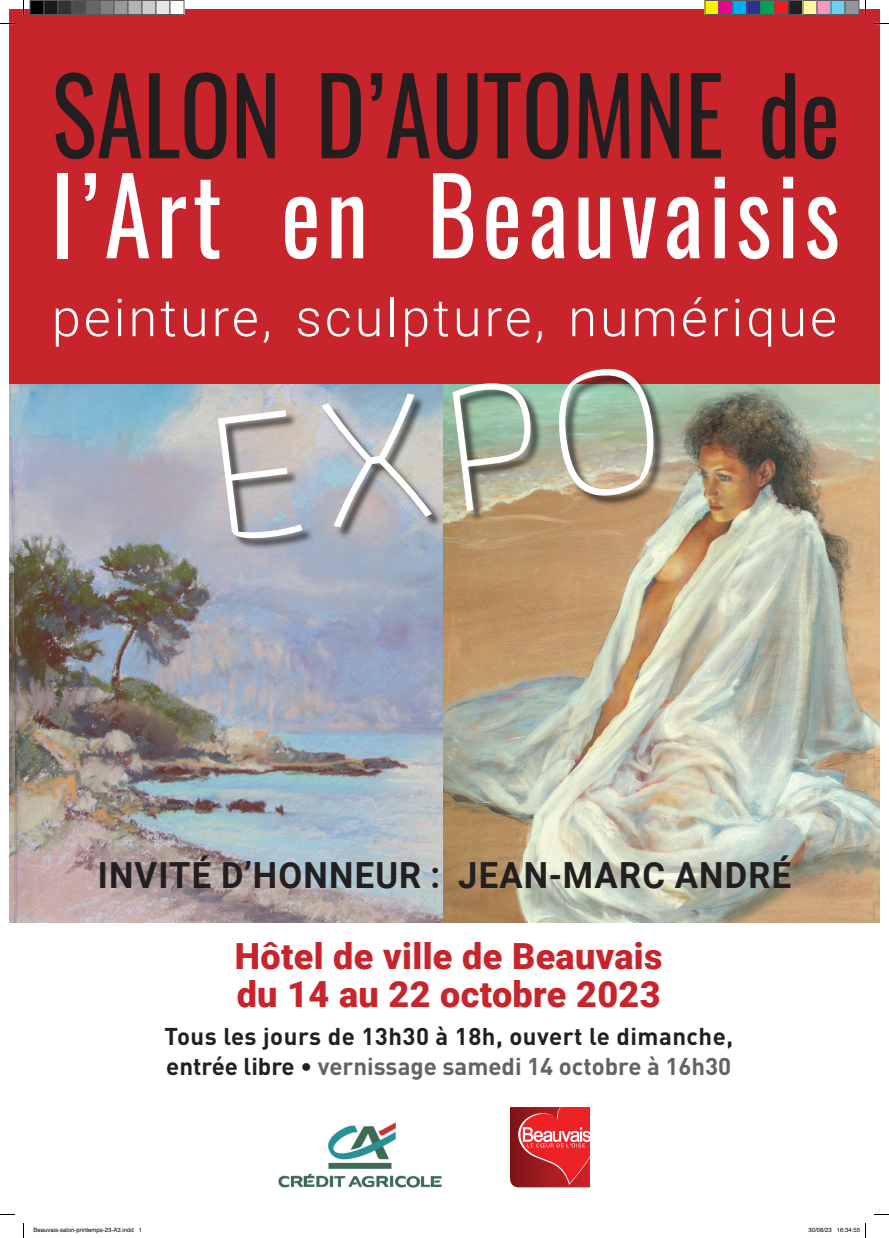
<style>
.page{position:relative;width:889px;height:1238px;background:#fff}
.page>*{position:absolute;margin:0;border:0;box-sizing:border-box;transform-origin:0 0}
.t1{font:200 200px "Athiti";color:#fff}
.t2{font:105px "Oswald";letter-spacing:.06em;color:#fff;scale:.9 1}
.t3{font:105px "Oswald";color:#231f20;scale:.9 1}
.t4{font:300 52px "Roboto";letter-spacing:.06em;color:#fff}
.t5{font:900 36px/38px "Roboto";letter-spacing:.01em;color:#c8242b}
.t6{font:700 36px "Roboto";letter-spacing:.035em;color:#231f20;scale:.96 1}
.t7{font:700 24px/30px "DIN";color:#231f20}
.t8{font:6px "Helvetica";color:#000}
.s1{color:#636366}
</style>
<div class="page">
<img style="left:9px;top:384px;width:434px;height:538px">
<img style="left:443px;top:779px;width:437px;height:143px">
<img style="left:278px;top:1122px;width:164px;height:66px">
<img style="left:510px;top:1107px;width:79px;height:80px">
<div style="left:9px;top:9px;width:871px;height:375px;background:#c8242b"></div>
<div style="left:219px;top:370px;width:661px;height:409px;background:#231f20;opacity:.75"></div>
<svg style="left:0;top:23px;width:15px;height:1px"></svg>
<svg style="left:874px;top:23px;width:15px;height:1px"></svg>
<svg style="left:0;top:1214px;width:15px;height:1px"></svg>
<svg style="left:874px;top:1214px;width:15px;height:1px"></svg>
<svg style="left:23px;top:0;width:1px;height:15px"></svg>
<svg style="left:23px;top:1223px;width:1px;height:15px"></svg>
<svg style="left:865px;top:0;width:1px;height:15px"></svg>
<div style="left:30px;top:1px;width:14px;height:14px;background:#000"></div>
<div style="left:30px;top:0;width:15px;height:15px;border:1px solid #595959"></div>
<div style="left:44px;top:1px;width:14px;height:14px;background:#1a1a1a"></div>
<div style="left:44px;top:0;width:15px;height:15px;border:1px solid #595959"></div>
<div style="left:58px;top:1px;width:14px;height:14px;background:#333"></div>
<div style="left:58px;top:0;width:15px;height:15px;border:1px solid #595959"></div>
<div style="left:72px;top:1px;width:14px;height:14px;background:#4d4d4d"></div>
<div style="left:72px;top:0;width:15px;height:15px;border:1px solid #595959"></div>
<div style="left:86px;top:1px;width:14px;height:14px;background:#666"></div>
<div style="left:86px;top:0;width:15px;height:15px;border:1px solid #595959"></div>
<div style="left:100px;top:1px;width:14px;height:14px;background:#808080"></div>
<div style="left:100px;top:0;width:15px;height:15px;border:1px solid #595959"></div>
<div style="left:114px;top:1px;width:14px;height:14px;background:#999"></div>
<div style="left:114px;top:0;width:15px;height:15px;border:1px solid #595959"></div>
<div style="left:128px;top:1px;width:14px;height:14px;background:#b3b3b3"></div>
<div style="left:128px;top:0;width:15px;height:15px;border:1px solid #595959"></div>
<div style="left:142px;top:1px;width:14px;height:14px;background:#ccc"></div>
<div style="left:142px;top:0;width:15px;height:15px;border:1px solid #595959"></div>
<div style="left:156px;top:1px;width:14px;height:14px;background:#e6e6e6"></div>
<div style="left:156px;top:0;width:15px;height:15px;border:1px solid #595959"></div>
<div style="left:170px;top:1px;width:14px;height:14px;background:#fff"></div>
<div style="left:170px;top:0;width:15px;height:15px;border:1px solid #595959"></div>
<div style="left:705px;top:1px;width:14px;height:14px;background:#fff101"></div>
<div style="left:704px;top:0;width:15px;height:15px;border:1px solid #595959"></div>
<div style="left:719px;top:1px;width:14px;height:14px;background:#ed028c"></div>
<div style="left:718px;top:0;width:15px;height:15px;border:1px solid #595959"></div>
<div style="left:733px;top:1px;width:14px;height:14px;background:#00aeef"></div>
<div style="left:732px;top:0;width:15px;height:15px;border:1px solid #595959"></div>
<div style="left:747px;top:1px;width:14px;height:14px;background:#2e3092"></div>
<div style="left:746px;top:0;width:15px;height:15px;border:1px solid #595959"></div>
<div style="left:761px;top:1px;width:14px;height:14px;background:#00a54f"></div>
<div style="left:760px;top:0;width:15px;height:15px;border:1px solid #595959"></div>
<div style="left:775px;top:1px;width:14px;height:14px;background:#ee1d23"></div>
<div style="left:774px;top:0;width:15px;height:15px;border:1px solid #595959"></div>
<div style="left:789px;top:1px;width:14px;height:14px;background:#231f20"></div>
<div style="left:788px;top:0;width:15px;height:15px;border:1px solid #595959"></div>
<div style="left:803px;top:1px;width:14px;height:14px;background:#fff79a"></div>
<div style="left:802px;top:0;width:15px;height:15px;border:1px solid #595959"></div>
<div style="left:817px;top:1px;width:14px;height:14px;background:#f499c2"></div>
<div style="left:816px;top:0;width:15px;height:15px;border:1px solid #595959"></div>
<div style="left:831px;top:1px;width:14px;height:14px;background:#6bcff6"></div>
<div style="left:830px;top:0;width:15px;height:15px;border:1px solid #595959"></div>
<div style="left:845px;top:1px;width:14px;height:14px;background:#939598"></div>
<div style="left:844px;top:0;width:15px;height:15px;border:1px solid #595959"></div>
<svg style="left:865px;top:1223px;width:1px;height:15px"></svg>
<h2 class="t3" style="left:52px;top:22px;width:877px">Salon d’automne de</h2>
<h2 class="t2" style="left:52px;top:122px;width:877px">l’Art en Beauvaisis</h2>
<h3 class="t4" style="left:52px;top:281px;width:787px">peinture, sculpture, numérique</h3>
<h1 class="t1" style="left:188px;top:326px;width:462px;rotate:-7deg">expo</h1>
<h3 class="t6" style="left:98px;top:850px;width:724px">INVITÉ D’HONNEUR : JEAN-MARC ANDRÉ</h3>
<h3 class="t5" style="left:235px;top:936px;width:429px">Hôtel de ville de Beauvais du 14 au 22 octobre 2023</h3>
<p class="t7" style="left:164px;top:1020px;width:570px">Tous les jours de 13h30 à 18h, ouvert le dimanche, entrée libre • <span class="s1">vernissage samedi 14 octobre à 16h30</span></p>
<p class="t8" style="left:34px;top:1225px;width:110px">Beauvais-salon-printemps-23-A3.indd 1</p>
<p class="t8" style="left:808px;top:1225px;width:53px">30/08/23 16:34:55</p>
</div>
